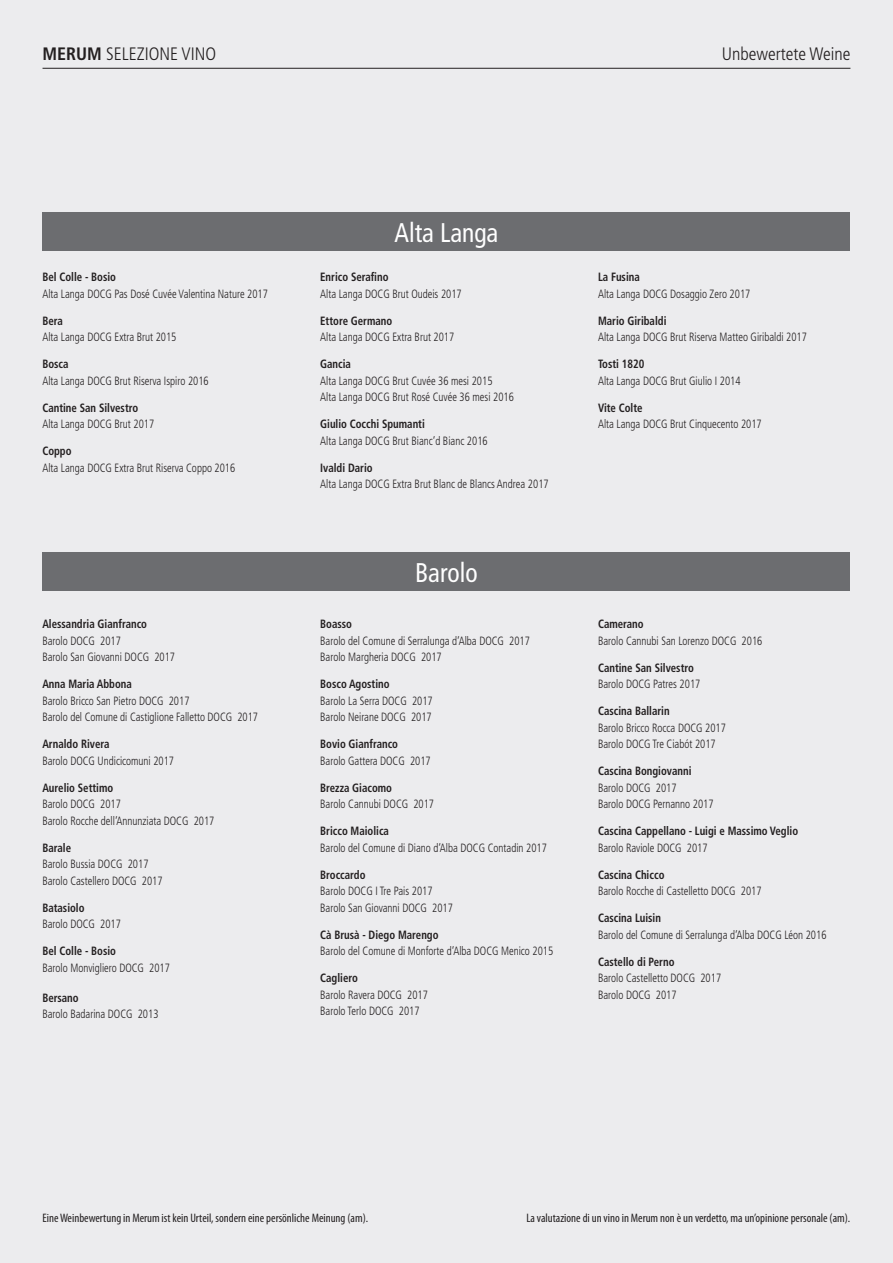
<style>
.page{position:relative;width:893px;height:1263px;background:#ececee}
.page>*{position:absolute;margin:0;border:0;box-sizing:border-box;transform-origin:0 0}
.t1{font:condensed 27px "Frutiger";color:#fff;scale:.94 1}
.t2{font:300 condensed 18px "Frutiger";color:#231f20}
.t3{font:condensed 12.3px "Myriad Pro";color:#231f20}
.Wein{font:300 condensed 12px "Frutiger";color:#231f20;scale:.9 1}
._4{font:700 condensed 12px "Frutiger";color:#231f20;scale:.9 1}
.s1{font-weight:700}
</style>
<div class="page">
<div style="left:43px;top:213px;width:807px;height:38px;background:#6c6d70"></div>
<div style="left:43px;top:553px;width:807px;height:38px;background:#6c6d70"></div>
<hr style="left:43px;top:68px;width:807px;height:1px;background:#231f20">
<p class="t2" style="left:43px;top:44px;width:175px"><span class="s1">MERUM</span> SELEZIONE VINO</p>
<p class="t2" style="left:722px;top:44px;width:130px">Unbewertete Weine</p>
<p class="_4" style="left:42px;top:270px;width:83px">Bel Colle - Bosio</p>
<p class="Wein" style="left:42px;top:287px;width:252px">Alta Langa DOCG Pas Dosé Cuvée Valentina Nature 2017</p>
<p class="_4" style="left:42px;top:313px;width:24px">Bera</p>
<p class="Wein" style="left:42px;top:330px;width:151px">Alta Langa DOCG Extra Brut 2015</p>
<p class="_4" style="left:42px;top:357px;width:31px">Bosca</p>
<p class="Wein" style="left:42px;top:374px;width:186px">Alta Langa DOCG Brut Riserva Ispiro 2016</p>
<p class="_4" style="left:42px;top:400px;width:108px">Cantine San Silvestro</p>
<p class="Wein" style="left:42px;top:417px;width:126px">Alta Langa DOCG Brut 2017</p>
<p class="_4" style="left:42px;top:444px;width:34px">Coppo</p>
<p class="Wein" style="left:42px;top:460px;width:216px">Alta Langa DOCG Extra Brut Riserva Coppo 2016</p>
<p class="_4" style="left:42px;top:617px;width:118px">Alessandria Gianfranco</p>
<p class="Wein" style="left:42px;top:634px;width:89px">Barolo DOCG 2017</p>
<p class="Wein" style="left:42px;top:650px;width:149px">Barolo San Giovanni DOCG 2017</p>
<p class="_4" style="left:42px;top:677px;width:101px">Anna Maria Abbona</p>
<p class="Wein" style="left:42px;top:694px;width:165px">Barolo Bricco San Pietro DOCG 2017</p>
<p class="Wein" style="left:42px;top:710px;width:241px">Barolo del Comune di Castiglione Falletto DOCG 2017</p>
<p class="_4" style="left:42px;top:737px;width:76px">Arnaldo Rivera</p>
<p class="Wein" style="left:42px;top:754px;width:148px">Barolo DOCG Undicicomuni 2017</p>
<p class="_4" style="left:42px;top:780px;width:80px">Aurelio Settimo</p>
<p class="Wein" style="left:42px;top:797px;width:89px">Barolo DOCG 2017</p>
<p class="Wein" style="left:42px;top:814px;width:193px">Barolo Rocche dell‘Annunziata DOCG 2017</p>
<p class="_4" style="left:42px;top:840px;width:33px">Barale</p>
<p class="Wein" style="left:42px;top:857px;width:119px">Barolo Bussia DOCG 2017</p>
<p class="Wein" style="left:42px;top:874px;width:135px">Barolo Castellero DOCG 2017</p>
<p class="_4" style="left:42px;top:900px;width:48px">Batasiolo</p>
<p class="Wein" style="left:42px;top:917px;width:89px">Barolo DOCG 2017</p>
<p class="_4" style="left:42px;top:944px;width:83px">Bel Colle - Bosio</p>
<p class="Wein" style="left:42px;top:960px;width:143px">Barolo Monvigliero DOCG 2017</p>
<p class="_4" style="left:42px;top:990px;width:42px">Bersano</p>
<p class="Wein" style="left:42px;top:1007px;width:131px">Barolo Badarina DOCG 2013</p>
<p class="t1" style="left:394px;top:217px;width:112px">Alta Langa</p>
<p class="_4" style="left:320px;top:270px;width:77px">Enrico Serafino</p>
<p class="Wein" style="left:320px;top:287px;width:159px">Alta Langa DOCG Brut Oudeis 2017</p>
<p class="_4" style="left:320px;top:313px;width:82px">Ettore Germano</p>
<p class="Wein" style="left:320px;top:330px;width:151px">Alta Langa DOCG Extra Brut 2017</p>
<p class="_4" style="left:320px;top:357px;width:36px">Gancia</p>
<p class="Wein" style="left:320px;top:374px;width:193px">Alta Langa DOCG Brut Cuvée 36 mesi 2015</p>
<p class="Wein" style="left:320px;top:390px;width:217px">Alta Langa DOCG Brut Rosé Cuvée 36 mesi 2016</p>
<p class="_4" style="left:320px;top:417px;width:118px">Giulio Cocchi Spumanti</p>
<p class="Wein" style="left:320px;top:433px;width:188px">Alta Langa DOCG Brut Bianc‘d Bianc 2016</p>
<p class="_4" style="left:320px;top:460px;width:60px">Ivaldi Dario</p>
<p class="Wein" style="left:320px;top:477px;width:255px">Alta Langa DOCG Extra Brut Blanc de Blancs Andrea 2017</p>
<p class="t1" style="left:415px;top:557px;width:68px">Barolo</p>
<p class="_4" style="left:320px;top:617px;width:37px">Boasso</p>
<p class="Wein" style="left:320px;top:634px;width:234px">Barolo del Comune di Serralunga d‘Alba DOCG 2017</p>
<p class="Wein" style="left:320px;top:650px;width:137px">Barolo Margheria DOCG 2017</p>
<p class="_4" style="left:320px;top:677px;width:79px">Bosco Agostino</p>
<p class="Wein" style="left:320px;top:694px;width:127px">Barolo La Serra DOCG 2017</p>
<p class="Wein" style="left:320px;top:710px;width:125px">Barolo Neirane DOCG 2017</p>
<p class="_4" style="left:320px;top:737px;width:88px">Bovio Gianfranco</p>
<p class="Wein" style="left:320px;top:754px;width:124px">Barolo Gattera DOCG 2017</p>
<p class="_4" style="left:320px;top:780px;width:81px">Brezza Giacomo</p>
<p class="Wein" style="left:320px;top:797px;width:128px">Barolo Cannubi DOCG 2017</p>
<p class="_4" style="left:320px;top:824px;width:78px">Bricco Maiolica</p>
<p class="Wein" style="left:320px;top:841px;width:253px">Barolo del Comune di Diano d‘Alba DOCG Contadin 2017</p>
<p class="_4" style="left:320px;top:867px;width:52px">Broccardo</p>
<p class="Wein" style="left:320px;top:884px;width:126px">Barolo DOCG I Tre Pais 2017</p>
<p class="Wein" style="left:320px;top:901px;width:149px">Barolo San Giovanni DOCG 2017</p>
<p class="_4" style="left:320px;top:927px;width:133px">Cà Brusà - Diego Marengo</p>
<p class="Wein" style="left:320px;top:944px;width:260px">Barolo del Comune di Monforte d‘Alba DOCG Menico 2015</p>
<p class="_4" style="left:320px;top:971px;width:43px">Cagliero</p>
<p class="Wein" style="left:320px;top:987px;width:121px">Barolo Ravera DOCG 2017</p>
<p class="Wein" style="left:320px;top:1004px;width:112px">Barolo Terlo DOCG 2017</p>
<p class="_4" style="left:598px;top:270px;width:48px">La Fusina</p>
<p class="Wein" style="left:598px;top:287px;width:171px">Alta Langa DOCG Dosaggio Zero 2017</p>
<p class="_4" style="left:598px;top:313px;width:78px">Mario Giribaldi</p>
<p class="Wein" style="left:598px;top:330px;width:234px">Alta Langa DOCG Brut Riserva Matteo Giribaldi 2017</p>
<p class="_4" style="left:598px;top:357px;width:53px">Tosti 1820</p>
<p class="Wein" style="left:598px;top:374px;width:160px">Alta Langa DOCG Brut Giulio I 2014</p>
<p class="_4" style="left:598px;top:400px;width:51px">Vite Colte</p>
<p class="Wein" style="left:598px;top:417px;width:183px">Alta Langa DOCG Brut Cinquecento 2017</p>
<p class="_4" style="left:598px;top:617px;width:52px">Camerano</p>
<p class="Wein" style="left:598px;top:634px;width:184px">Barolo Cannubi San Lorenzo DOCG 2016</p>
<p class="_4" style="left:598px;top:660px;width:108px">Cantine San Silvestro</p>
<p class="Wein" style="left:598px;top:677px;width:115px">Barolo DOCG Patres 2017</p>
<p class="_4" style="left:598px;top:704px;width:81px">Cascina Ballarin</p>
<p class="Wein" style="left:598px;top:721px;width:144px">Barolo Bricco Rocca DOCG 2017</p>
<p class="Wein" style="left:598px;top:737px;width:132px">Barolo DOCG Tre Ciabót 2017</p>
<p class="_4" style="left:598px;top:764px;width:105px">Cascina Bongiovanni</p>
<p class="Wein" style="left:598px;top:781px;width:89px">Barolo DOCG 2017</p>
<p class="Wein" style="left:598px;top:797px;width:130px">Barolo DOCG Pernanno 2017</p>
<p class="_4" style="left:598px;top:824px;width:224px">Cascina Cappellano - Luigi e Massimo Veglio</p>
<p class="Wein" style="left:598px;top:841px;width:123px">Barolo Raviole DOCG 2017</p>
<p class="_4" style="left:598px;top:867px;width:75px">Cascina Chicco</p>
<p class="Wein" style="left:598px;top:884px;width:183px">Barolo Rocche di Castelletto DOCG 2017</p>
<p class="_4" style="left:598px;top:911px;width:72px">Cascina Luisin</p>
<p class="Wein" style="left:598px;top:928px;width:255px">Barolo del Comune di Serralunga d‘Alba DOCG Léon 2016</p>
<p class="_4" style="left:598px;top:954px;width:86px">Castello di Perno</p>
<p class="Wein" style="left:598px;top:971px;width:138px">Barolo Castelletto DOCG 2017</p>
<p class="Wein" style="left:598px;top:987px;width:89px">Barolo DOCG 2017</p>
<p class="t3" style="left:43px;top:1211px;width:327px">Eine Weinbewertung in Merum ist kein Urteil, sondern eine persönliche Meinung (am).</p>
<p class="t3" style="left:526px;top:1211px;width:325px">La valutazione di un vino in Merum non è un verdetto, ma un’opinione personale (am).</p>
</div>
